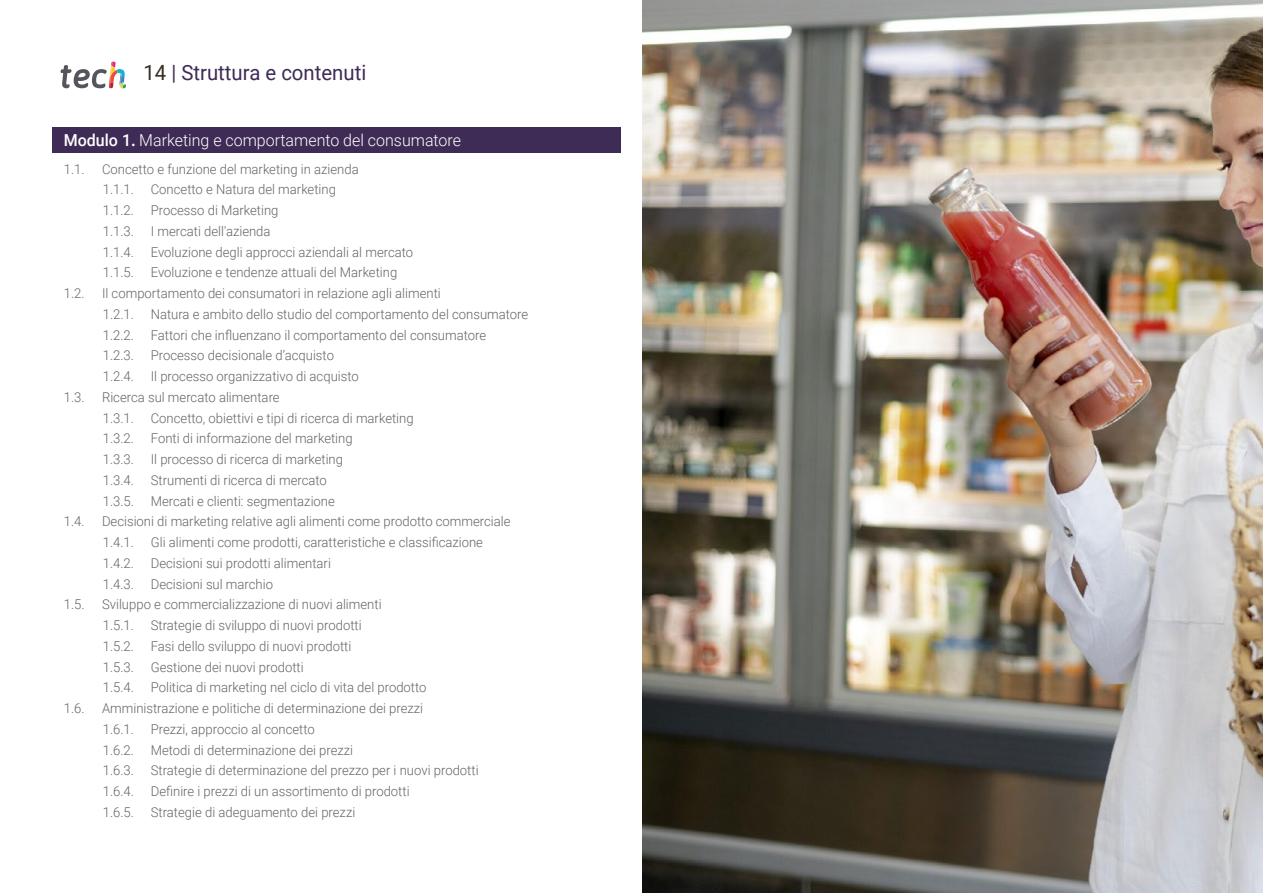
<style>
.page{position:relative;width:1263px;height:893px;background:#fff}
.page>*{position:absolute;margin:0;border:0;box-sizing:border-box;transform-origin:0 0}
.t1{font:21px "Roboto";color:#3e2b56}
.t2{font:300 16.5px "Roboto";color:#fff}
.t3{font:300 13.5px/20.7px "Roboto";color:#61646a}
.s1{color:#312e20}
.s2{font-weight:500}
.s3{font-family:"Meta Pro";font-weight:500}
</style>
<div class="page">
<svg style="left:61px;top:62px;width:65px;height:27px"></svg>
<div style="left:53px;top:128px;width:568px;height:25px;background:#3e2b56"></div>
<img style="left:642px;top:0;width:621px;height:893px">
<h1 class="t1" style="left:144px;top:57px;width:224px"><span class="s1">14</span> | Struttura e contenuti</h1>
<p class="t2" style="left:64px;top:129px;width:399px"><span class="s2">Modulo 1</span><span class="s3">.</span> Marketing e comportamento del consumatore</p>
<p class="t3" style="left:64px;top:158px;width:22px">1.1.</p>
<p class="t3" style="left:102px;top:158px;width:313px">Concetto e funzione del marketing in azienda<br>1.1.1. Concetto e Natura del marketing<br>1.1.2. Processo di Marketing<br>1.1.3. I mercati dell'azienda<br>1.1.4. Evoluzione degli approcci aziendali al mercato 1.1.5. Evoluzione e tendenze attuali del Marketing</p>
<p class="t3" style="left:64px;top:282px;width:22px">1.2.</p>
<p class="t3" style="left:102px;top:282px;width:428px">Il comportamento dei consumatori in relazione agli alimenti<br>1.2.1. Natura e ambito dello studio del comportamento del consumatore 1.2.2. Fattori che influenzano il comportamento del consumatore<br>1.2.3. Processo decisionale d’acquisto<br>1.2.4. Il processo organizzativo di acquisto</p>
<p class="t3" style="left:64px;top:386px;width:22px">1.3.</p>
<p class="t3" style="left:102px;top:386px;width:313px">Ricerca sul mercato alimentare<br>1.3.1. Concetto, obiettivi e tipi di ricerca di marketing 1.3.2. Fonti di informazione del marketing<br>1.3.3. Il processo di ricerca di marketing<br>1.3.4. Strumenti di ricerca di mercato<br>1.3.5. Mercati e clienti: segmentazione</p>
<p class="t3" style="left:64px;top:511px;width:22px">1.4.</p>
<p class="t3" style="left:102px;top:511px;width:410px">Decisioni di marketing relative agli alimenti come prodotto commerciale 1.4.1. Gli alimenti come prodotti, caratteristiche e classificazione 1.4.2. Decisioni sui prodotti alimentari<br>1.4.3. Decisioni sul marchio</p>
<p class="t3" style="left:64px;top:594px;width:22px">1.5.</p>
<p class="t3" style="left:102px;top:594px;width:326px">Sviluppo e commercializzazione di nuovi alimenti<br>1.5.1. Strategie di sviluppo di nuovi prodotti<br>1.5.2. Fasi dello sviluppo di nuovi prodotti<br>1.5.3. Gestione dei nuovi prodotti<br>1.5.4. Politica di marketing nel ciclo di vita del prodotto</p>
<p class="t3" style="left:64px;top:697px;width:22px">1.6.</p>
<p class="t3" style="left:102px;top:697px;width:378px">Amministrazione e politiche di determinazione dei prezzi<br>1.6.1. Prezzi, approccio al concetto<br>1.6.2. Metodi di determinazione dei prezzi<br>1.6.3. Strategie di determinazione del prezzo per i nuovi prodotti 1.6.4. Definire i prezzi di un assortimento di prodotti<br>1.6.5. Strategie di adeguamento dei prezzi</p>
</div>
